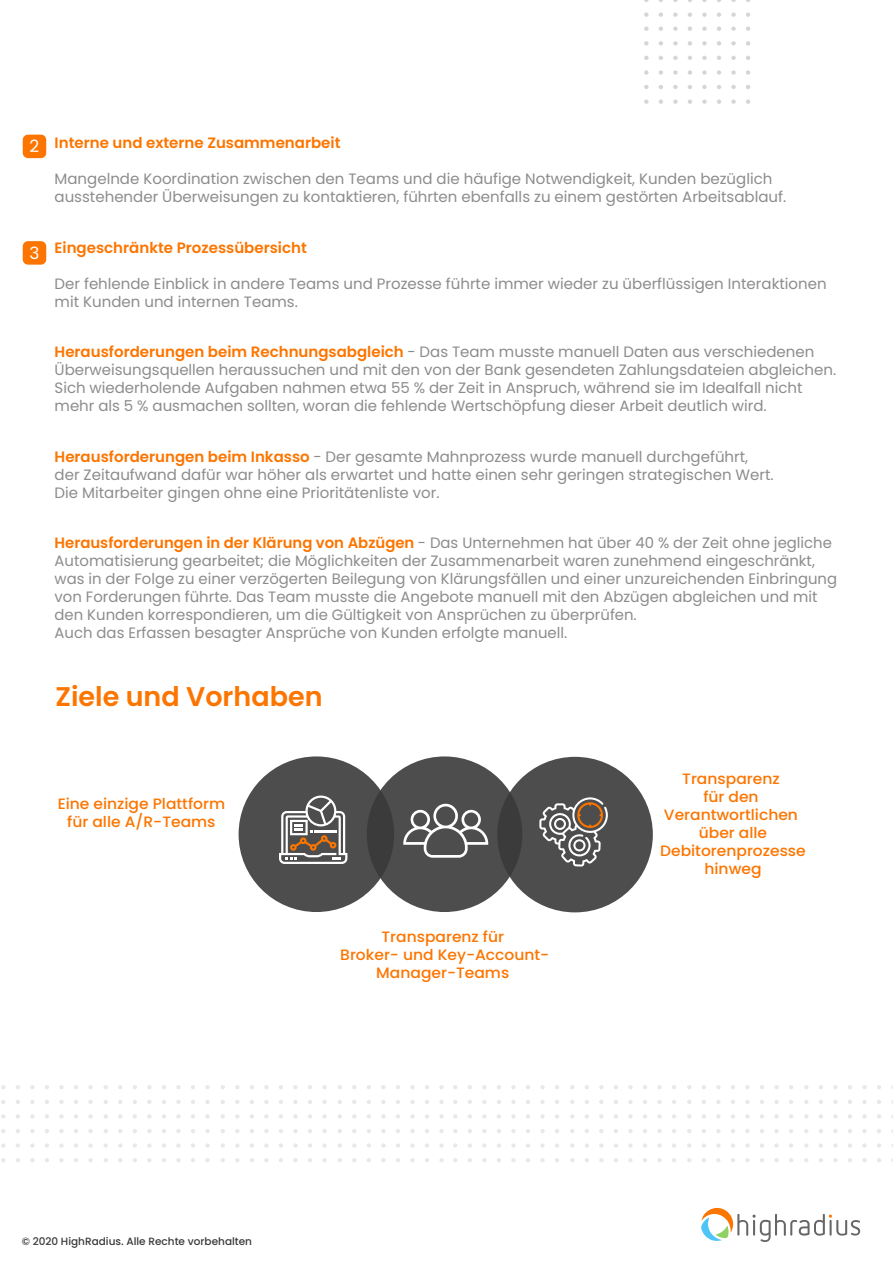
<style>
.page{position:relative;width:893px;height:1263px;background:#fff}
.page>*{position:absolute;margin:0;border:0;box-sizing:border-box;transform-origin:0 0}
.t1{font:600 27px "Poppins";color:#fc7500}
.t2{font:16.95px "Poppins";color:#fff}
.t3{font:15px/18px "Poppins";color:#8c8c8c}
.t4{font:500 15px/18px "Poppins";color:#fc7500;text-align:center}
.t5{font:600 15px "Poppins";color:#fc7500}
.t6{font:500 10.5px "Poppins";color:#393939}
.s1{font-weight:600;color:#fc7500}
</style>
<div class="page">
<svg style="left:1px;top:1085px;width:92px;height:77px"></svg>
<svg style="left:104px;top:1085px;width:106px;height:77px"></svg>
<svg style="left:221px;top:1085px;width:106px;height:77px"></svg>
<svg style="left:338px;top:1085px;width:106px;height:77px"></svg>
<svg style="left:453px;top:1085px;width:106px;height:77px"></svg>
<svg style="left:570px;top:1085px;width:106px;height:77px"></svg>
<svg style="left:687px;top:1085px;width:106px;height:77px"></svg>
<svg style="left:804px;top:1085px;width:89px;height:77px"></svg>
<svg style="left:644px;top:0;width:106px;height:17px"></svg>
<svg style="left:644px;top:27px;width:106px;height:77px"></svg>
<div style="left:23px;top:135px;width:23px;height:23px;background:#fc7500;border-radius:5px"></div>
<div style="left:23px;top:241px;width:23px;height:24px;background:#fc7500;border-radius:5px"></div>
<div style="left:239px;top:756px;width:155px;height:156px;background:#4d4d4d;border-radius:50%"></div>
<svg style="left:367px;top:756px;width:155px;height:156px;background:#4b4b4b"></svg>
<div style="left:497px;top:757px;width:156px;height:155px;background:linear-gradient(to right,#454545,#525252);border-radius:50%"></div>
<svg style="left:539px;top:797px;width:69px;height:69px;background:#787470"></svg>
<svg style="left:403px;top:804px;width:85px;height:54px"></svg>
<svg style="left:279px;top:795px;width:68px;height:69px"></svg>
<hr style="left:314px;top:831px;width:22px;height:2px;background:#fff">
<svg style="left:701px;top:1208px;width:159px;height:34px"></svg>
<p class="t2" style="left:30px;top:136px;width:11px">2</p>
<p class="t2" style="left:30px;top:243px;width:11px">3</p>
<p class="t5" style="left:55px;top:134px;width:287px">Interne und externe Zusammenarbeit</p>
<p class="t3" style="left:55px;top:170px;width:733px">Mangelnde Koordination zwischen den Teams und die häufige Notwendigkeit, Kunden bezüglich ausstehender Überweisungen zu kontaktieren, führten ebenfalls zu einem gestörten Arbeitsablauf.</p>
<p class="t5" style="left:55px;top:239px;width:254px">Eingeschränkte Prozessübersicht</p>
<p class="t3" style="left:55px;top:275px;width:774px">Der fehlende Einblick in andere Teams und Prozesse führte immer wieder zu überflüssigen Interaktionen mit Kunden und internen Teams.</p>
<p class="t3" style="left:55px;top:343px;width:783px"><span class="s1">Herausforderungen beim Rechnungsabgleich</span> - Das Team musste manuell Daten aus verschiedenen Überweisungsquellen heraussuchen und mit den von der Bank gesendeten Zahlungsdateien abgleichen.<br>Sich wiederholende Aufgaben nahmen etwa 55 % der Zeit in Anspruch, während sie im Idealfall nicht mehr als 5 % ausmachen sollten, woran die fehlende Wertschöpfung dieser Arbeit deutlich wird.</p>
<p class="t3" style="left:55px;top:447px;width:721px"><span class="s1">Herausforderungen beim Inkasso</span> - Der gesamte Mahnprozess wurde manuell durchgeführt, der Zeitaufwand dafür war höher als erwartet und hatte einen sehr geringen strategischen Wert.<br>Die Mitarbeiter gingen ohne eine Prioritätenliste vor.</p>
<p class="t3" style="left:55px;top:534px;width:784px"><span class="s1">Herausforderungen in der Klärung von Abzügen</span> - Das Unternehmen hat über 40 % der Zeit ohne jegliche Automatisierung gearbeitet; die Möglichkeiten der Zusammenarbeit waren zunehmend eingeschränkt, was in der Folge zu einer verzögerten Beilegung von Klärungsfällen und einer unzureichenden Einbringung von Forderungen führte. Das Team musste die Angebote manuell mit den Abzügen abgleichen und mit den Kunden korrespondieren, um die Gültigkeit von Ansprüchen zu überprüfen.<br>Auch das Erfassen besagter Ansprüche von Kunden erfolgte manuell.</p>
<h1 class="t1" style="left:55px;top:681px;width:269px">Ziele und Vorhaben</h1>
<p class="t4" style="left:58px;top:795px;width:169px">Eine einzige Plattform für alle A/R-Teams</p>
<p class="t4" style="left:340px;top:928px;width:211px">Transparenz für<br>Broker- und Key-Account-<br>Manager-Teams</p>
<p class="t4" style="left:660px;top:770px;width:147px">Transparenz<br>für den<br>Verantwortlichen über alle<br>Debitorenprozesse hinweg</p>
<p class="t6" style="left:22px;top:1235px;width:232px">© 2020 HighRadius. Alle Rechte vorbehalten</p>
</div>
